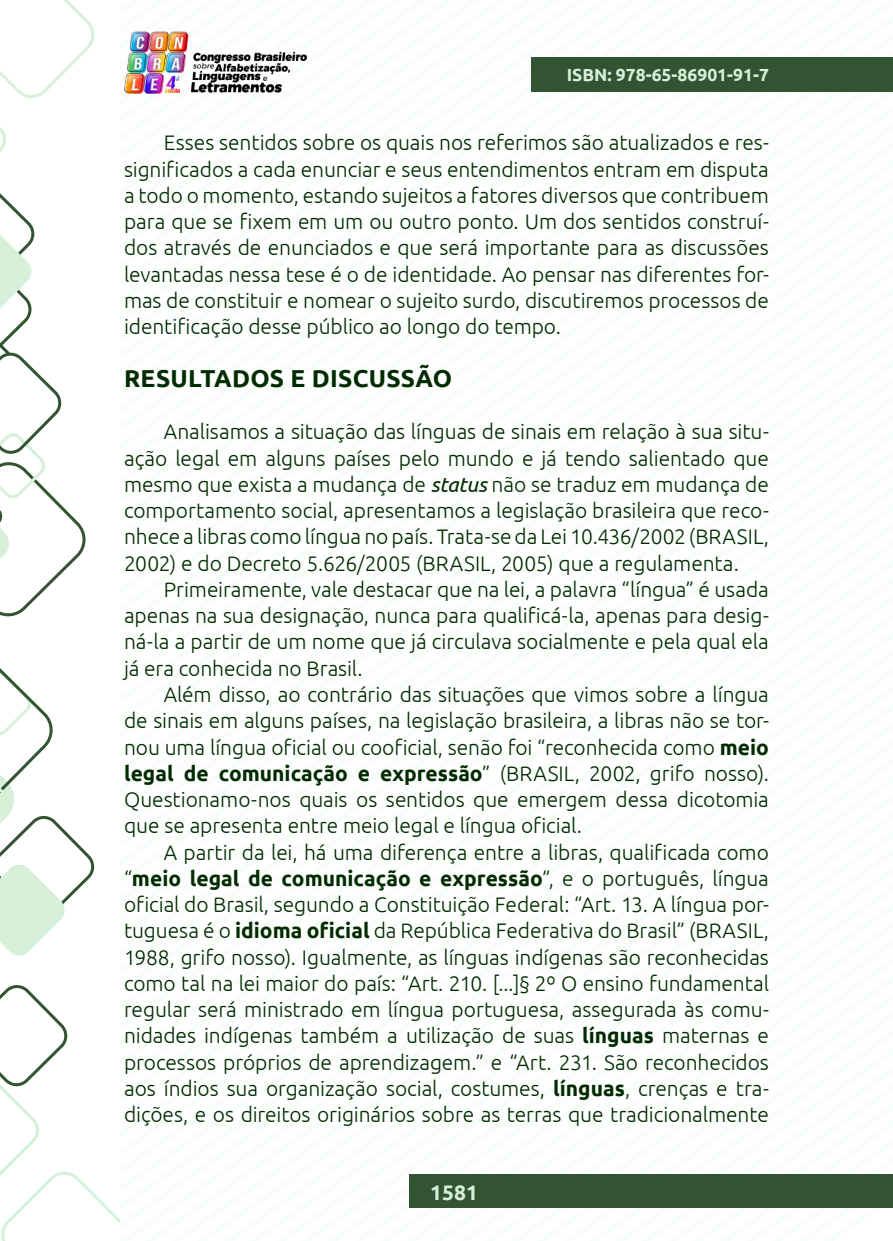
<style>
.page{position:relative;width:893px;height:1241px;background:#fff}
.page>*{position:absolute;margin:0;border:0;box-sizing:border-box;transform-origin:0 0}
._9_SUBTÍTULO{font:700 24.5px "Ubuntu";letter-spacing:.01em;color:#002b00}
._8_CORPO{font:300 21px/26.2px "Ubuntu";letter-spacing:-.005em;color:#002b00;text-align:justify}
.t1{font:700 21px "Ubuntu";color:#d6efda}
.t2{font:700 17.5px "Ubuntu";color:#d6efda}
.s1{font-weight:400;font-style:italic}
.s2{font-weight:700}
</style>
<div class="page">
<div style="left:410px;top:1174px;width:483px;height:33px;background:#335433"></div>
<img style="left:124px;top:31px;width:182px;height:62px">
<div style="left:532px;top:57px;width:361px;height:35px;background:#335433"></div>
<svg style="left:0;top:985px;width:119px;height:255px"></svg>
<svg style="left:0;top:0;width:94px;height:616px"></svg>
<svg style="left:0;top:668px;width:94px;height:288px"></svg>
<p class="t2" style="left:567px;top:64px;width:204px">ISBN: 978-65-86901-91-7</p>
<p class="_8_CORPO" style="left:124px;top:129px;width:646px;text-indent:40px">Esses sentidos sobre os quais nos referimos são atualizados e res&shy;significados a cada enunciar e seus entendimentos entram em disputa a todo o momento, estando sujeitos a fatores diversos que contribuem para que se fixem em um ou outro ponto. Um dos sentidos construí&shy;dos através de enunciados e que será importante para as discussões levantadas nessa tese é o de identidade. Ao pensar nas diferentes for&shy;mas de constituir e nomear o sujeito surdo, discutiremos processos de identificação desse público ao longo do tempo.</p>
<p class="_9_SUBTÍTULO" style="left:124px;top:363px;width:330px">RESULTADOS E DISCUSSÃO</p>
<p class="_8_CORPO" style="left:124px;top:418px;width:646px;text-indent:40px">Analisamos a situação das línguas de sinais em relação à sua situ&shy;ação legal em alguns países pelo mundo e já tendo salientado que mesmo que exista a mudança de <span class="s1">status</span> não se traduz em mudança de comportamento social, apresentamos a legislação brasileira que reco&shy;nhece a libras como língua no país. Trata-se da Lei 10.436/2002 (BRASIL, 2002) e do Decreto 5.626/2005 (BRASIL, 2005) que a regulamenta.</p>
<p class="_8_CORPO" style="left:124px;top:575px;width:646px;text-indent:40px">Primeiramente, vale destacar que na lei, a palavra “língua” é usada apenas na sua designação, nunca para qualificá-la, apenas para desig&shy;ná-la a partir de um nome que já circulava socialmente e pela qual ela já era conhecida no Brasil.</p>
<p class="_8_CORPO" style="left:124px;top:680px;width:646px;text-indent:40px">Além disso, ao contrário das situações que vimos sobre a língua de sinais em alguns países, na legislação brasileira, a libras não se tor&shy;nou uma língua oficial ou cooficial, senão foi “reconhecida como <span class="s2">meio legal de comunicação e expressão</span>” (BRASIL, 2002, grifo nosso).<br>Questionamo-nos quais os sentidos que emergem dessa dicotomia que se apresenta entre meio legal e língua oficial.</p>
<p class="_8_CORPO" style="left:124px;top:838px;width:646px;text-indent:40px">A partir da lei, há uma diferença entre a libras, qualificada como “<span class="s2">meio legal de comunicação e expressão</span>”, e o português, língua oficial do Brasil, segundo a Constituição Federal: “Art. 13. A língua por&shy;tuguesa é o <span class="s2">idioma oficial</span> da República Federativa do Brasil” (BRASIL, 1988, grifo nosso). Igualmente, as línguas indígenas são reconhecidas como tal na lei maior do país: “Art. 210. [...]§ 2º O ensino fundamental regular será ministrado em língua portuguesa, assegurada às comu&shy;nidades indígenas também a utilização de suas <span class="s2">línguas</span> maternas e processos próprios de aprendizagem.” e “Art. 231. São reconhecidos aos índios sua organização social, costumes, <span class="s2">línguas</span>, crenças e tra&shy;dições, e os direitos originários sobre as terras que tradicionalmente</p>
<p class="t1" style="left:430px;top:1178px;width:49px">1581</p>
</div>
